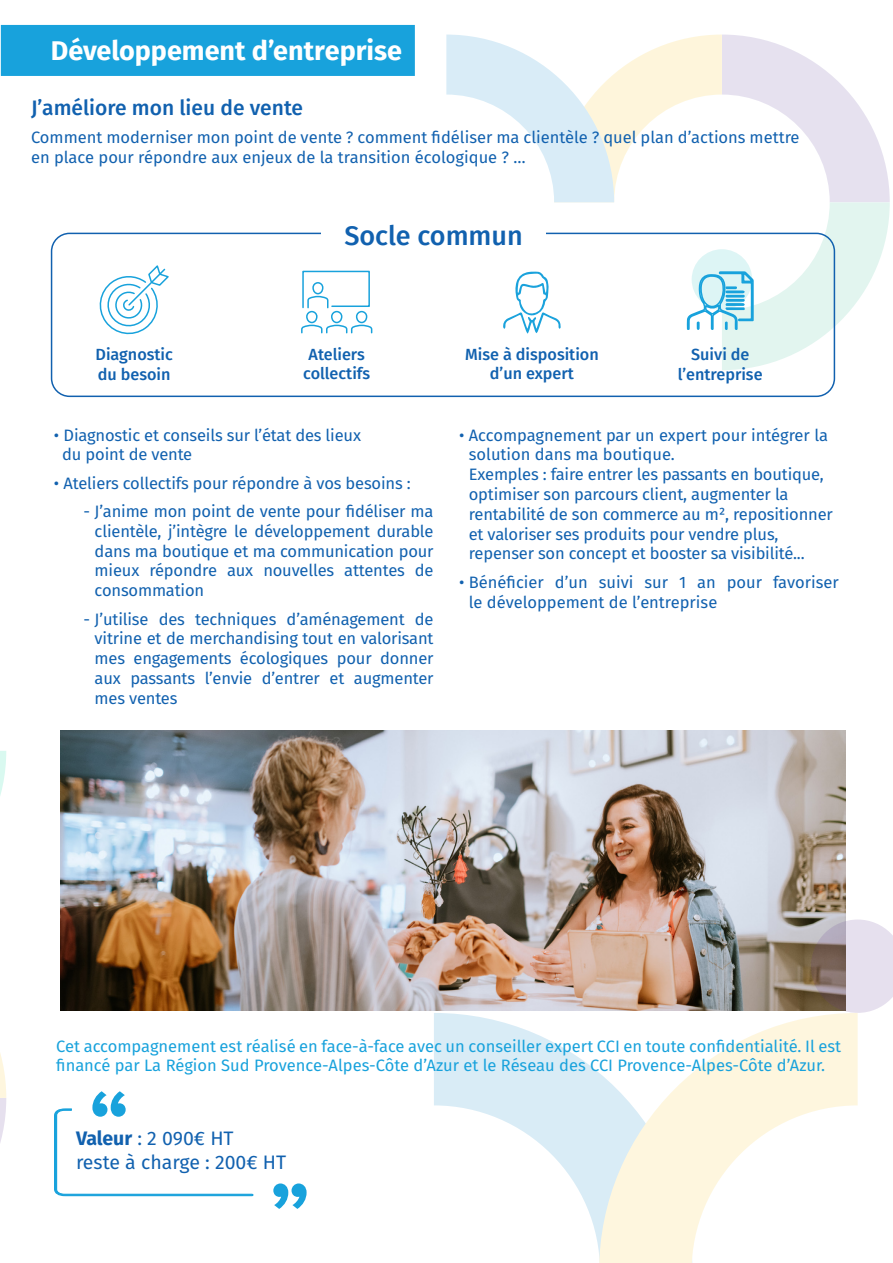
<style>
.page{position:relative;width:893px;height:1263px;background:#fff}
.page>*{position:absolute;margin:0;border:0;box-sizing:border-box;transform-origin:0 0}
.Titre_bleu{font:700 27px "Fira Sans";color:#fff}
.t1{font:500 27px "Fira Sans";color:#1161af}
.t2{font:500 21px "Fira Sans";color:#1161af}
.t3{font:19.5px/23.4px "Fira Sans";color:#1161af}
.t4{font:16.5px/19.8px "Fira Sans";letter-spacing:-.01em;color:#1161af}
.t5{font:16.5px/19.8px "Fira Sans";color:#18a2dc}
.t6{font:500 16.2px/19.5px "Fira Sans";color:#1161af;text-align:center}
.s1{font-weight:700}
</style>
<div class="page">
<svg style="left:0;top:751px;width:6px;height:392px"></svg>
<div style="left:1px;top:25px;width:414px;height:51px;background:#18a2dc"></div>
<img style="left:61px;top:731px;width:785px;height:279px">
<svg style="left:434px;top:1013px;width:165px;height:238px"></svg>
<svg style="left:811px;top:919px;width:82px;height:94px;background:#c1b7bb"></svg>
<svg style="left:599px;top:1013px;width:259px;height:250px"></svg>
<svg style="left:273px;top:1183px;width:34px;height:26px"></svg>
<svg style="left:54px;top:1091px;width:200px;height:106px"></svg>
<div style="left:51px;top:233px;width:784px;height:164px;border:2px solid #1161af;border-radius:18px"></div>
<div style="left:321px;top:220px;width:225px;height:25px;background:#fff"></div>
<svg style="left:99px;top:265px;width:70px;height:70px"></svg>
<svg style="left:300px;top:270px;width:73px;height:128px"></svg>
<svg style="left:446px;top:35px;width:444px;height:335px"></svg>
<p class="Titre_bleu" style="left:51px;top:28px;width:353px">Développement d’entreprise</p>
<p class="t2" style="left:31px;top:91px;width:274px">J’améliore mon lieu de vente</p>
<p class="t4" style="left:31px;top:127px;width:770px">Comment moderniser mon point de vente ? comment fidéliser ma clientèle ? quel plan d’actions mettre en place pour répondre aux enjeux de la transition écologique ? …</p>
<p class="t1" style="left:344px;top:214px;width:180px">Socle commun</p>
<p class="t6" style="left:95px;top:344px;width:79px;text-align:left">Diagnostic du besoin</p>
<p class="t6" style="left:465px;top:343px;width:135px">Mise à disposition d’un expert</p>
<p class="t6" style="left:303px;top:343px;width:68px">Ateliers collectifs</p>
<p class="t6" style="left:678px;top:344px;width:86px">Suivi de l’entreprise</p>
<p class="t4" style="left:62px;top:424px;width:300px;text-indent:-8px">• Diagnostic et conseils sur l’état des lieux du point de vente</p>
<p class="t4" style="left:54px;top:473px;width:358px">• Ateliers collectifs pour répondre à vos besoins :</p>
<p class="t4" style="left:95px;top:501px;width:340px;text-align:justify;text-indent:-11px">- J’anime mon point de vente pour fidéliser ma clientèle, j’intègre le développement durable dans ma boutique et ma communication pour mieux répondre aux nouvelles attentes de consommation</p>
<p class="t4" style="left:95px;top:608px;width:340px;text-align:justify;text-indent:-11px">- J’utilise des techniques d’aménagement de vitrine et de merchandising tout en valorisant mes engagements écologiques pour donner aux passants l’envie d’entrer et augmenter mes ventes</p>
<p class="t4" style="left:469px;top:424px;width:366px;text-indent:-10px">• Accompagnement par un expert pour intégrer la solution dans ma boutique.<br>Exemples : faire entrer les passants en boutique, optimiser son parcours client, augmenter la rentabilité de son commerce au m², repositionner et valoriser ses produits pour vendre plus, repenser son concept et booster sa visibilité...</p>
<p class="t4" style="left:469px;top:572px;width:371px;text-indent:-10px">• Bénéficier d’un suivi sur 1 an pour favoriser le développement de l’entreprise</p>
<p class="t5" style="left:56px;top:1035px;width:786px">Cet accompagnement est réalisé en face-à-face avec un conseiller expert CCI en toute confidentialité. Il est financé par La Région Sud Provence-Alpes-Côte d’Azur et le Réseau des CCI Provence-Alpes-Côte d’Azur.</p>
<p class="t3" style="left:76px;top:1126px;width:212px"><span class="s1">Valeur</span> : 2 090€ HT<br>reste à charge : 200€ HT</p>
</div>
